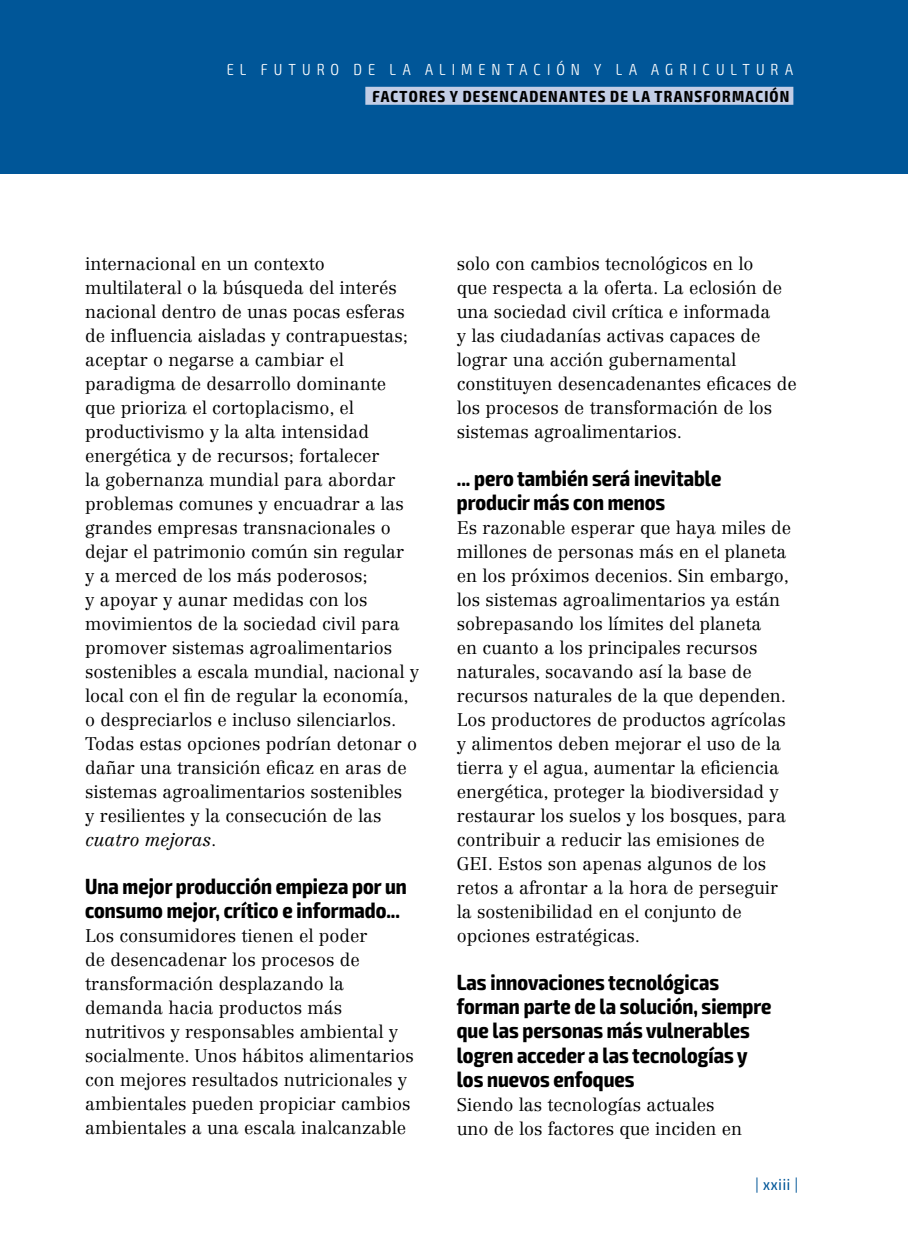
<style>
.page{position:relative;width:908px;height:1248px;background:#fff}
.page>*{position:absolute;margin:0;border:0;box-sizing:border-box;transform-origin:0 0}
.t1{font:700 condensed 22px/24px "Exo 2";color:#000}
.t2{font:300 18px/24px "Centennial LT Std";color:#000}
.t3{font:700 condensed 16px "Exo 2";letter-spacing:.075em;color:#000}
.t4{font:300 condensed 16px "Exo 2";letter-spacing:.375em;color:#fff}
.t5{font:condensed 16px "Exo 2";letter-spacing:.05em;color:#005698}
.s1{font-style:italic}
</style>
<div class="page">
<div style="left:0;top:0;width:907px;height:174px;background:#005698"></div>
<div style="left:365px;top:87px;width:428px;height:18px;background:#c2cde6"></div>
<p class="t4" style="left:226px;top:60px;width:567px">EL FUTURO DE LA ALIMENTACIÓN Y LA AGRICULTURA</p>
<p class="t3" style="left:372px;top:87px;width:418px">FACTORES Y DESENCADENANTES DE LA TRANSFORMACIÓN</p>
<p class="t2" style="left:85px;top:252px;width:335px">internacional en un contexto multilateral o la búsqueda del interés nacional dentro de unas pocas esferas de influencia aisladas y contrapuestas; aceptar o negarse a cambiar el paradigma de desarrollo dominante que prioriza el cortoplacismo, el productivismo y la alta intensidad energética y de recursos; fortalecer<br>la gobernanza mundial para abordar problemas comunes y encuadrar a las grandes empresas transnacionales o dejar el patrimonio común sin regular<br>y a merced de los más poderosos;<br>y apoyar y aunar medidas con los movimientos de la sociedad civil para promover sistemas agroalimentarios sostenibles a escala mundial, nacional y local con el fin de regular la economía, o despreciarlos e incluso silenciarlos.<br>Todas estas opciones podrían detonar o dañar una transición eficaz en aras de sistemas agroalimentarios sostenibles<br>y resilientes y la consecución de las <span class="s1">cuatro mejoras</span>.</p>
<p class="t1" style="left:85px;top:875px;width:323px">Una mejor producción empieza por un consumo mejor, crítico e informado...</p>
<p class="t2" style="left:85px;top:924px;width:330px">Los consumidores tienen el poder<br>de desencadenar los procesos de transformación desplazando la demanda hacia productos más nutritivos y responsables ambiental y socialmente. Unos hábitos alimentarios con mejores resultados nutricionales y ambientales pueden propiciar cambios ambientales a una escala inalcanzable</p>
<p class="t2" style="left:456px;top:252px;width:341px">solo con cambios tecnológicos en lo<br>que respecta a la oferta. La eclosión de una sociedad civil crítica e informada<br>y las ciudadanías activas capaces de lograr una acción gubernamental constituyen desencadenantes eficaces de los procesos de transformación de los sistemas agroalimentarios.</p>
<p class="t1" style="left:456px;top:467px;width:266px">... pero también será inevitable producir más con menos</p>
<p class="t2" style="left:456px;top:516px;width:336px">Es razonable esperar que haya miles de millones de personas más en el planeta en los próximos decenios. Sin embargo, los sistemas agroalimentarios ya están sobrepasando los límites del planeta<br>en cuanto a los principales recursos naturales, socavando así la base de recursos naturales de la que dependen.<br>Los productores de productos agrícolas y alimentos deben mejorar el uso de la tierra y el agua, aumentar la eficiencia energética, proteger la biodiversidad y restaurar los suelos y los bosques, para contribuir a reducir las emisiones de GEI. Estos son apenas algunos de los retos a afrontar a la hora de perseguir la sostenibilidad en el conjunto de opciones estratégicas.</p>
<p class="t1" style="left:456px;top:971px;width:316px">Las innovaciones tecnológicas forman parte de la solución, siempre que las personas más vulnerables logren acceder a las tecnologías y los nuevos enfoques</p>
<p class="t2" style="left:456px;top:1092px;width:287px">Siendo las tecnologías actuales uno de los factores que inciden en</p>
<p class="t5" style="left:755px;top:1174px;width:44px">| xxiii |</p>
</div>
